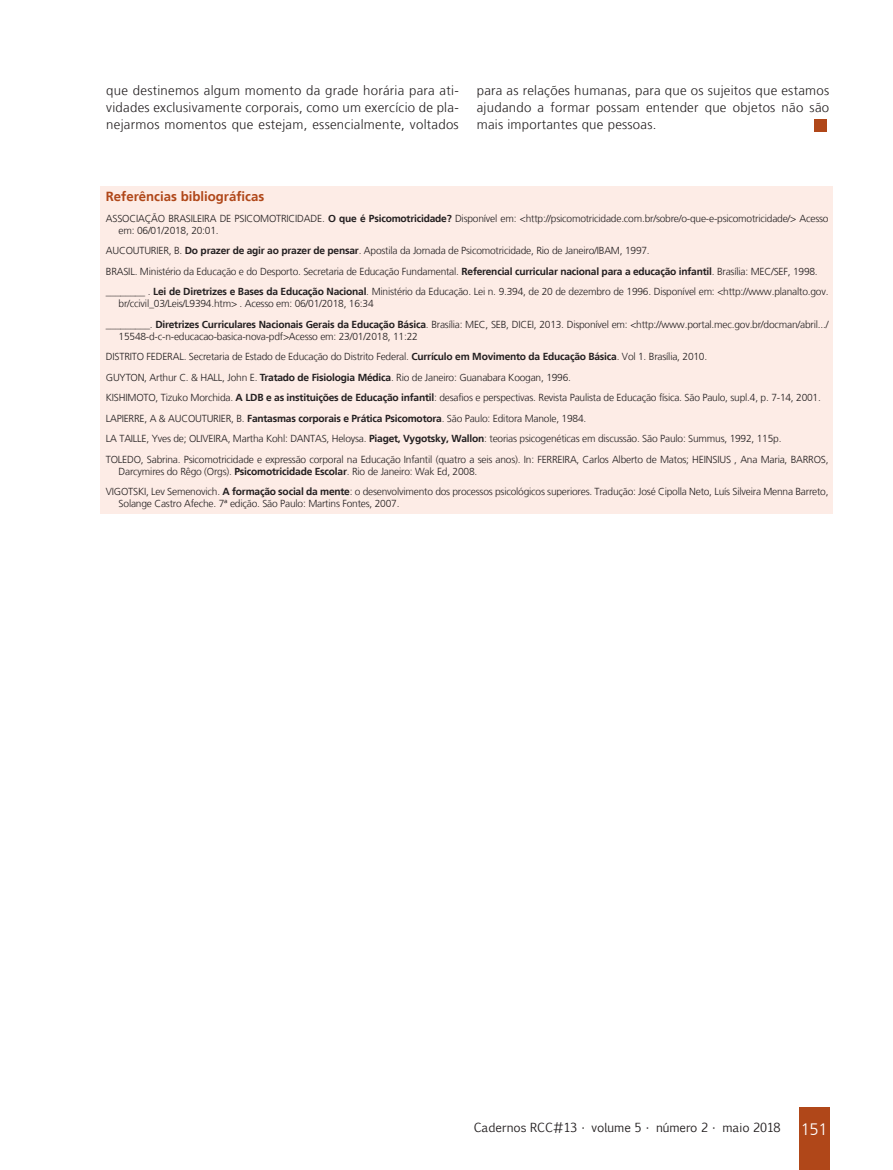
<style>
.page{position:relative;width:893px;height:1170px;background:#fff}
.page>*{position:absolute;margin:0;border:0;box-sizing:border-box;transform-origin:0 0}
.Miolo__8_8{font:300 13.2px/16.8px "Frutiger LT";letter-spacing:.02em;color:#231f20;text-align:justify}
.Subtítulo_LARANJA_DO{font:700 13.2px "Frutiger LT";color:#b04719}
.t1{font:12px "Euphemia CAS";color:#231f20}
.Referências__8_8{font:300 10.2px/12px "Frutiger LT";letter-spacing:-.02em;color:#231f20}
.s1{font-weight:700}
.s2{font-family:"Frutiger LT";font-weight:300;font-size:16.5px;color:#fff}
</style>
<div class="page">
<div style="left:814px;top:119px;width:13px;height:13px;background:#b04719"></div>
<div style="left:101px;top:186px;width:732px;height:327px;background:#fdece6"></div>
<div style="left:799px;top:1107px;width:30px;height:62px;background:#b04719"></div>
<p class="Miolo__8_8" style="left:106px;top:82px;width:354px">que destinemos algum momento da grade horária para ati&shy;vidades exclusivamente corporais, como um exercício de pla&shy;nejarmos momentos que estejam, essencialmente, voltados</p>
<p class="Miolo__8_8" style="left:477px;top:82px;width:354px">para as relações humanas, para que os sujeitos que estamos ajudando a formar possam entender que objetos não são mais importantes que pessoas.</p>
<p class="Subtítulo_LARANJA_DO" style="left:106px;top:188px;width:160px">Referências bibliográficas</p>
<p class="Referências__8_8" style="left:119px;top:212px;width:711px;text-indent:-13px">ASSOCIAÇÃO BRASILEIRA DE PSICOMOTRICIDADE. <span class="s1">O que é Psicomotricidade?</span> Disponível em: &lt;http://psicomotricidade.com.br/sobre/o-que-e-psicomotricidade/&gt; Acesso em: 06/01/2018, 20:01.</p>
<p class="Referências__8_8" style="left:106px;top:245px;width:545px">AUCOUTURIER, B. <span class="s1">Do prazer de agir ao prazer de pensar</span>. Apostila da Jornada de Psicomotricidade, Rio de Janeiro/IBAM, 1997.</p>
<p class="Referências__8_8" style="left:106px;top:265px;width:713px">BRASIL. Ministério da Educação e do Desporto. Secretaria de Educação Fundamental. <span class="s1">Referencial curricular nacional para a educação infantil</span>. Brasília: MEC/SEF, 1998.</p>
<p class="Referências__8_8" style="left:119px;top:286px;width:711px;text-indent:-13px">________ . <span class="s1">Lei de Diretrizes e Bases da Educação Nacional</span>. Ministério da Educação. Lei n. 9.394, de 20 de dezembro de 1996. Disponível em: &lt;http://www.planalto.gov. br/ccivil_03/Leis/L9394.htm&gt; . Acesso em: 06/01/2018, 16:34</p>
<p class="Referências__8_8" style="left:119px;top:318px;width:711px;text-indent:-13px">_________. <span class="s1">Diretrizes Curriculares Nacionais Gerais da Educação Básica</span>. Brasília: MEC, SEB, DICEI, 2013. Disponível em: &lt;http://www.portal.mec.gov.br/docman/abril.../<br>15548-d-c-n-educacao-basica-nova-pdf&gt;Acesso em: 23/01/2018, 11:22</p>
<p class="Referências__8_8" style="left:106px;top:351px;width:603px">DISTRITO FEDERAL. Secretaria de Estado de Educação do Distrito Federal. <span class="s1">Currículo em Movimento da Educação Básica</span>. Vol 1. Brasília, 2010.</p>
<p class="Referências__8_8" style="left:106px;top:371px;width:467px">GUYTON, Arthur C. &amp; HALL, John E. <span class="s1">Tratado de Fisiologia Médica</span>. Rio de Janeiro: Guanabara Koogan, 1996.</p>
<p class="Referências__8_8" style="left:106px;top:392px;width:716px">KISHIMOTO, Tizuko Morchida. <span class="s1">A LDB e as instituições de Educação infantil</span>: desafios e perspectivas. Revista Paulista de Educação física. São Paulo, supl.4, p. 7-14, 2001.</p>
<p class="Referências__8_8" style="left:106px;top:412px;width:482px">LAPIERRE, A &amp; AUCOUTURIER, B. <span class="s1">Fantasmas corporais e Prática Psicomotora</span>. São Paulo: Editora Manole, 1984.</p>
<p class="Referências__8_8" style="left:106px;top:433px;width:677px">LA TAILLE, Yves de; OLIVEIRA, Martha Kohl: DANTAS, Heloysa. <span class="s1">Piaget, Vygotsky, Wallon</span>: teorias psicogenéticas em discussão. São Paulo: Summus, 1992, 115p.</p>
<p class="Referências__8_8" style="left:119px;top:453px;width:711px;text-indent:-13px">TOLEDO, Sabrina. Psicomotricidade e expressão corporal na Educação Infantil (quatro a seis anos). In: FERREIRA, Carlos Alberto de Matos; HEINSIUS , Ana Maria, BARROS,<br>Darcymires do Rêgo (Orgs). <span class="s1">Psicomotricidade Escolar</span>. Rio de Janeiro: Wak Ed, 2008.</p>
<p class="Referências__8_8" style="left:119px;top:486px;width:711px;text-indent:-13px">VIGOTSKI, Lev Semenovich. <span class="s1">A formação social da mente</span>: o desenvolvimento dos processos psicológicos superiores. Tradução: José Cipolla Neto, Luís Silveira Menna Barreto,<br>Solange Castro Afeche. 7ª edição. São Paulo: Martins Fontes, 2007.</p>
<p class="t1" style="left:474px;top:1119px;width:355px">Cadernos RCC#13 • volume 5 • número 2 • maio 2018 <span class="s2">151</span></p>
</div>
